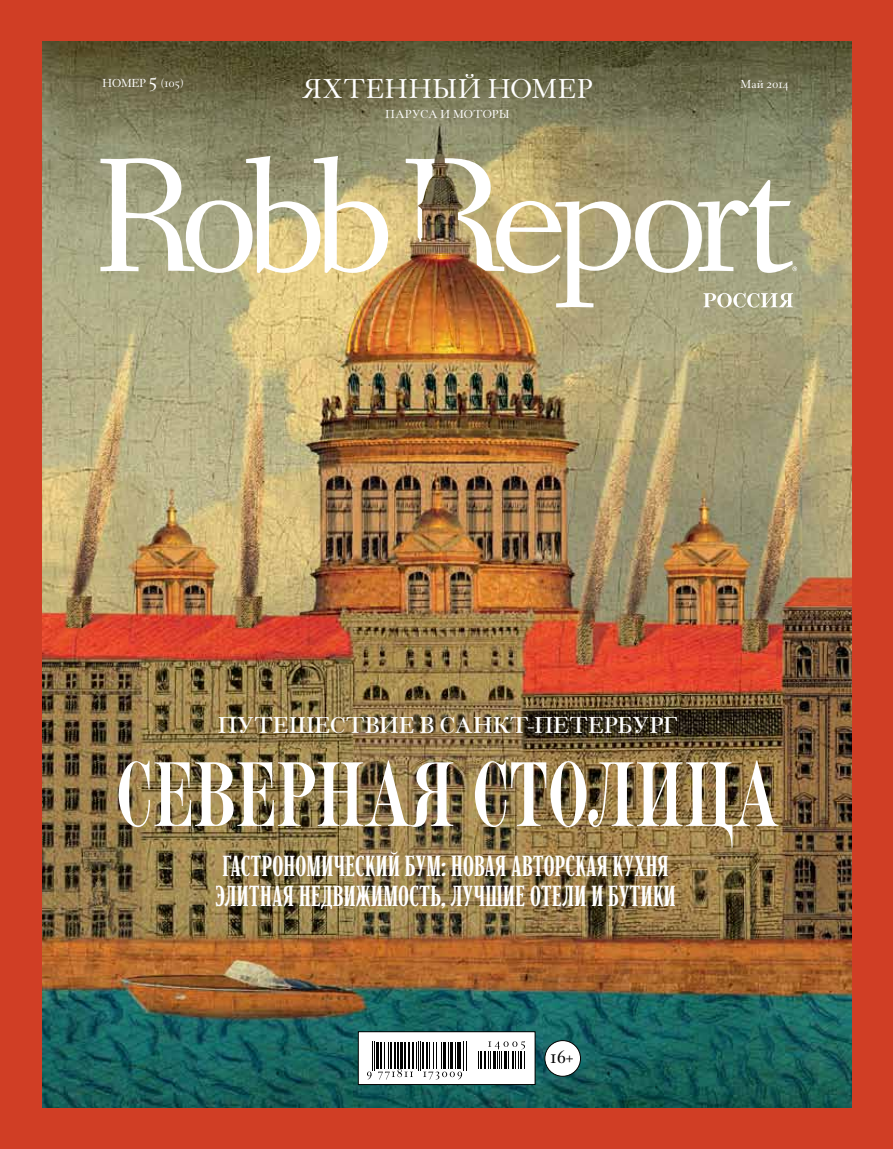
<style>
.page{position:relative;width:893px;height:1149px;background:#fff}
.page>*{position:absolute;margin:0;border:0;box-sizing:border-box;transform-origin:0 0}
.t1{font:90px "Simone RR";color:#fff}
.t2{font:30.3px "RR Alfred";letter-spacing:.045em;color:#fff}
.t3{font:27px/30px "RR Corsar";letter-spacing:.015em;color:#fff}
.t4{font:600 25.5px "RR Alfred";letter-spacing:.015em;color:#fff}
.t5{font:20.55px "RR Alfred";color:#000}
.t6{font:12.9px "RR Alfred";color:#fff}
.s1{font-size:21.15px}
</style>
<div class="page">
<div style="left:0;top:0;width:893px;height:1148px;background:#d03e25"></div>
<img style="left:42px;top:42px;width:809px;height:1064px">
<div style="left:545px;top:1040px;width:35px;height:35px;background:#fff;border-radius:50%"></div>
<div style="left:545px;top:1039px;width:36px;height:37px;border:1px solid #000;border-radius:50%"></div>
<div style="left:358px;top:1031px;width:177px;height:53px;background:#fff"></div>
<svg style="left:367px;top:1041px;width:100px;height:38px"></svg>
<svg style="left:478px;top:1041px;width:47px;height:27px"></svg>
<div style="left:358px;top:1031px;width:177px;height:53px;border:1px solid #000"></div>
<svg style="left:100px;top:156px;width:697px;height:151px"></svg>
<svg style="left:688px;top:283px;width:122px;height:24px"></svg>
<img style="left:349px;top:126px;width:178px;height:218px">
<p class="t2" style="left:303px;top:73px;width:78px">яхтенн</p>
<p class="t2" style="left:433px;top:73px;width:77px">ый номер</p>
<p class="t6" style="left:103px;top:76px;width:82px">НОМЕР <span class="s1">5</span> (105)</p>
<p class="t6" style="left:741px;top:78px;width:50px">Май 2014</p>
<p class="t6" style="left:385px;top:107px;width:126px">паруса и мотор ы</p>
<p class="t4" style="left:218px;top:711px;width:461px">путешествие в санкт-петербург</p>
<p class="t1" style="left:116px;top:743px;width:664px">северная столица</p>
<p class="t3" style="left:215px;top:851px;width:462px">гастрономический бум: новая авторская кухня элитная недвижимость, лучшие отели и бутики</p>
<p class="t5" style="left:550px;top:1044px;width:25px">16+</p>
</div>
